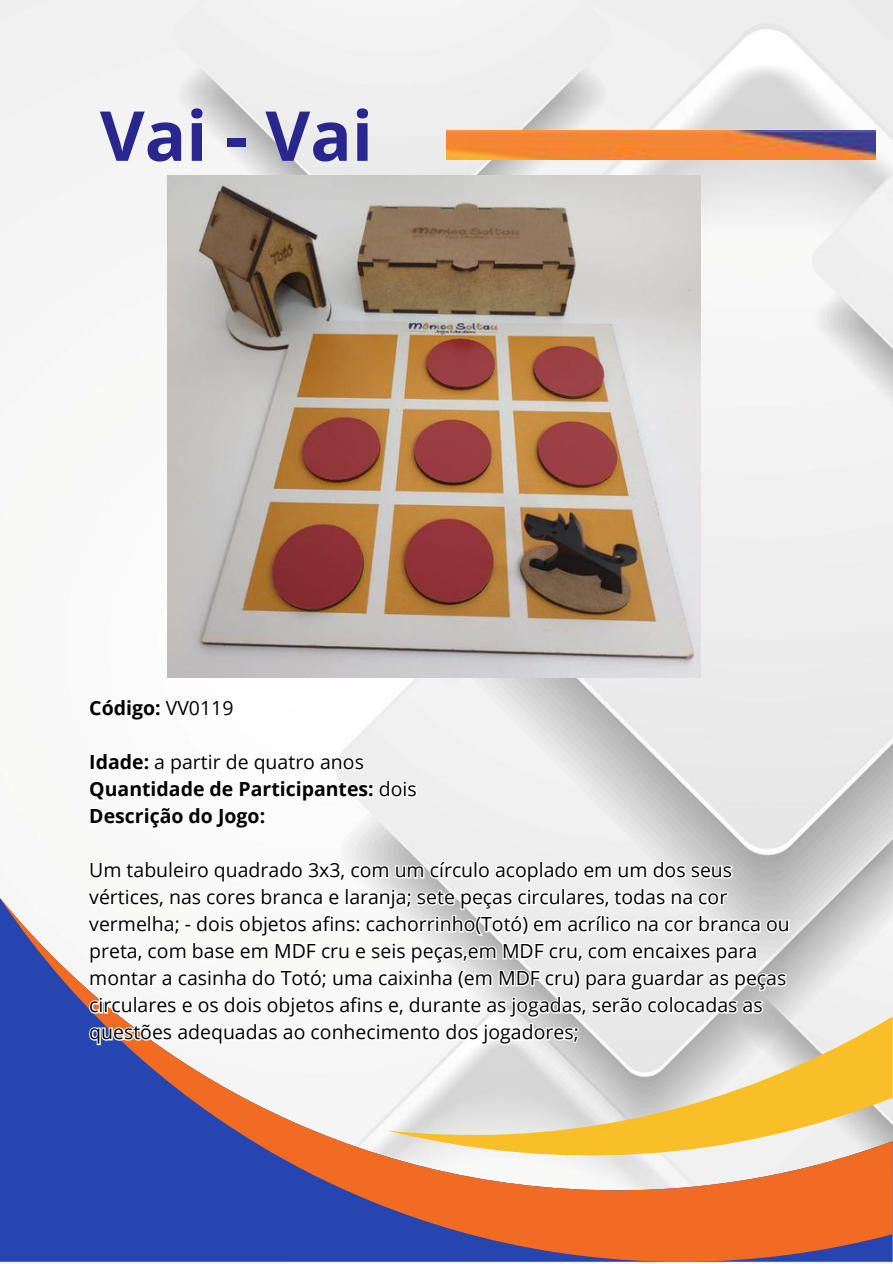
<style>
.page{position:relative;width:893px;height:1264px;background:#fff}
.page>*{position:absolute;margin:0;border:0;box-sizing:border-box;transform-origin:0 0}
.t1{font:700 69px "Open Sans";color:#29278d}
.t2{font:19.5px/27px "Open Sans";color:#000}
.t3{font:700 19.5px/27px "Open Sans";color:#000}
.s1{font-weight:400}
</style>
<div class="page">
<img style="left:0;top:0;width:892px;height:1262px">
<svg style="left:0;top:897px;width:892px;height:364px"></svg>
<svg style="left:386px;top:1016px;width:506px;height:156px"></svg>
<img style="left:446px;top:130px;width:429px;height:29px">
<img style="left:167px;top:175px;width:533px;height:503px">
<svg style="left:87px;top:697px;width:148px;height:28px"></svg>
<svg style="left:87px;top:751px;width:332px;height:80px"></svg>
<svg style="left:86px;top:859px;width:704px;height:188px"></svg>
<h1 class="t1" style="left:100px;top:87px;width:274px">Vai - Vai</h1>
<p class="t3" style="left:89px;top:694px;width:146px">Código: <span class="s1">VV0119</span></p>
<p class="t3" style="left:89px;top:748px;width:329px">Idade: <span class="s1">a partir de quatro anos<br></span>Quantidade de Participantes: <span class="s1">dois<br></span>Descrição do Jogo:</p>
<p class="t2" style="left:89px;top:856px;width:702px">Um tabuleiro quadrado 3x3, com um círculo acoplado em um dos seus vértices, nas cores branca e laranja; sete peças circulares, todas na cor vermelha; - dois objetos afins: cachorrinho(Totó) em acrílico na cor branca ou preta, com base em MDF cru e seis peças,em MDF cru, com encaixes para montar a casinha do Totó; uma caixinha (em MDF cru) para guardar as peças circulares e os dois objetos afins e, durante as jogadas, serão colocadas as questões adequadas ao conhecimento dos jogadores;</p>
</div>
